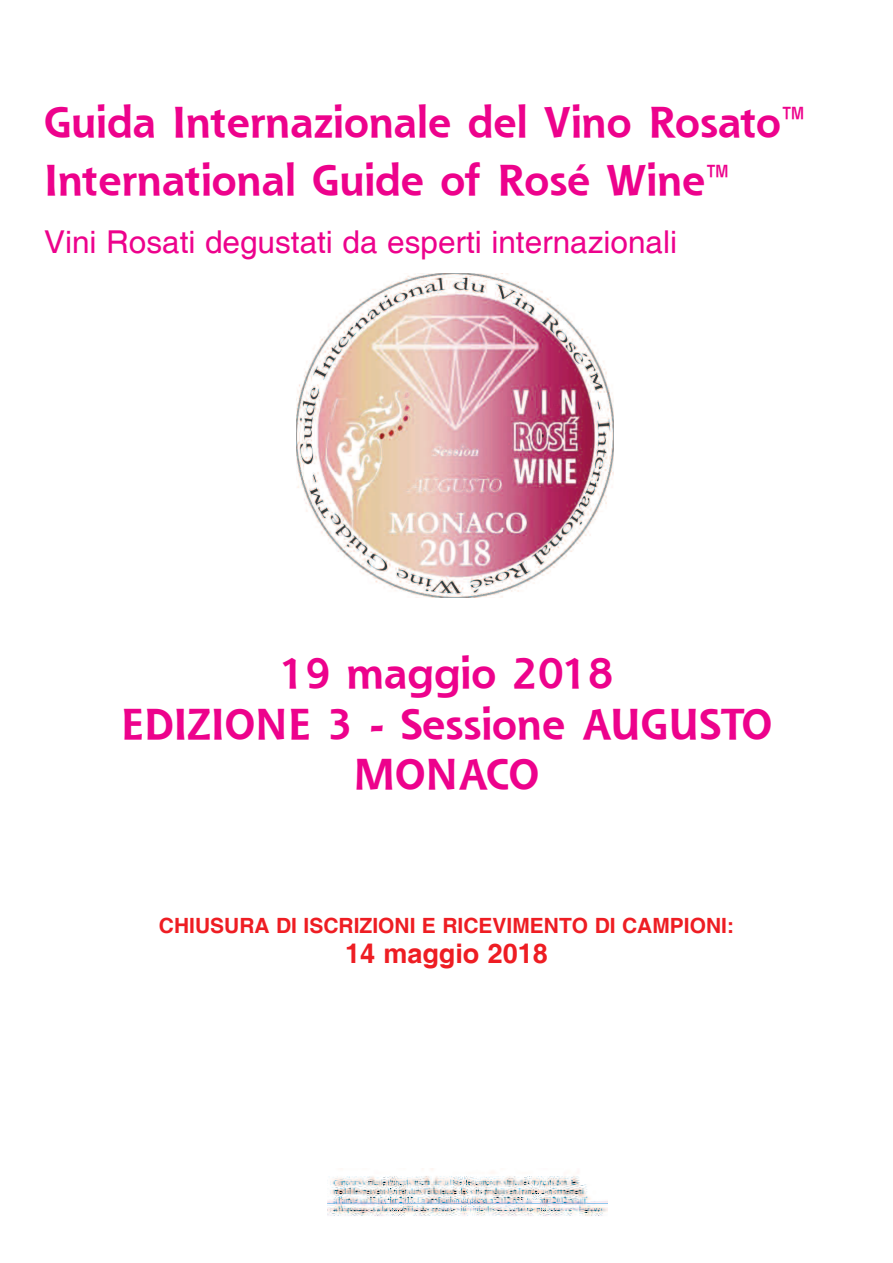
<style>
.page{position:relative;width:893px;height:1263px;background:#fff}
.page>*{position:absolute;margin:0;border:0;box-sizing:border-box;transform-origin:0 0}
.t1{font:700 42px/50.6px "Shannon";color:#ed028c}
.t2{font:31.5px "Helvetica";color:#ed028c}
.t3{font:700 27px "Helvetica";color:#ee1d23}
.t4{font:700 21px "Helvetica";color:#ee1d23}
</style>
<div class="page">
<img style="left:296px;top:273px;width:318px;height:325px">
<img style="left:328px;top:1169px;width:279px;height:47px">
<p class="t1" style="left:44px;top:94px;width:764px;line-height:57.8px">Guida Internazionale del Vino Rosato™<br>International Guide of Rosé Wine™</p>
<p class="t2" style="left:44px;top:223px;width:634px">Vini Rosati degustati da esperti internazionali</p>
<p class="t1" style="left:121px;top:648px;width:653px;text-align:center">19 maggio 2018<br>EDIZIONE 3 - Sessione AUGUSTO<br>MONACO</p>
<p class="t4" style="left:159px;top:913px;width:577px">CHIUSURA DI ISCRIZIONI E RICEVIMENTO DI CAMPIONI:</p>
<p class="t3" style="left:345px;top:937px;width:204px">14 maggio 2018</p>
</div>
